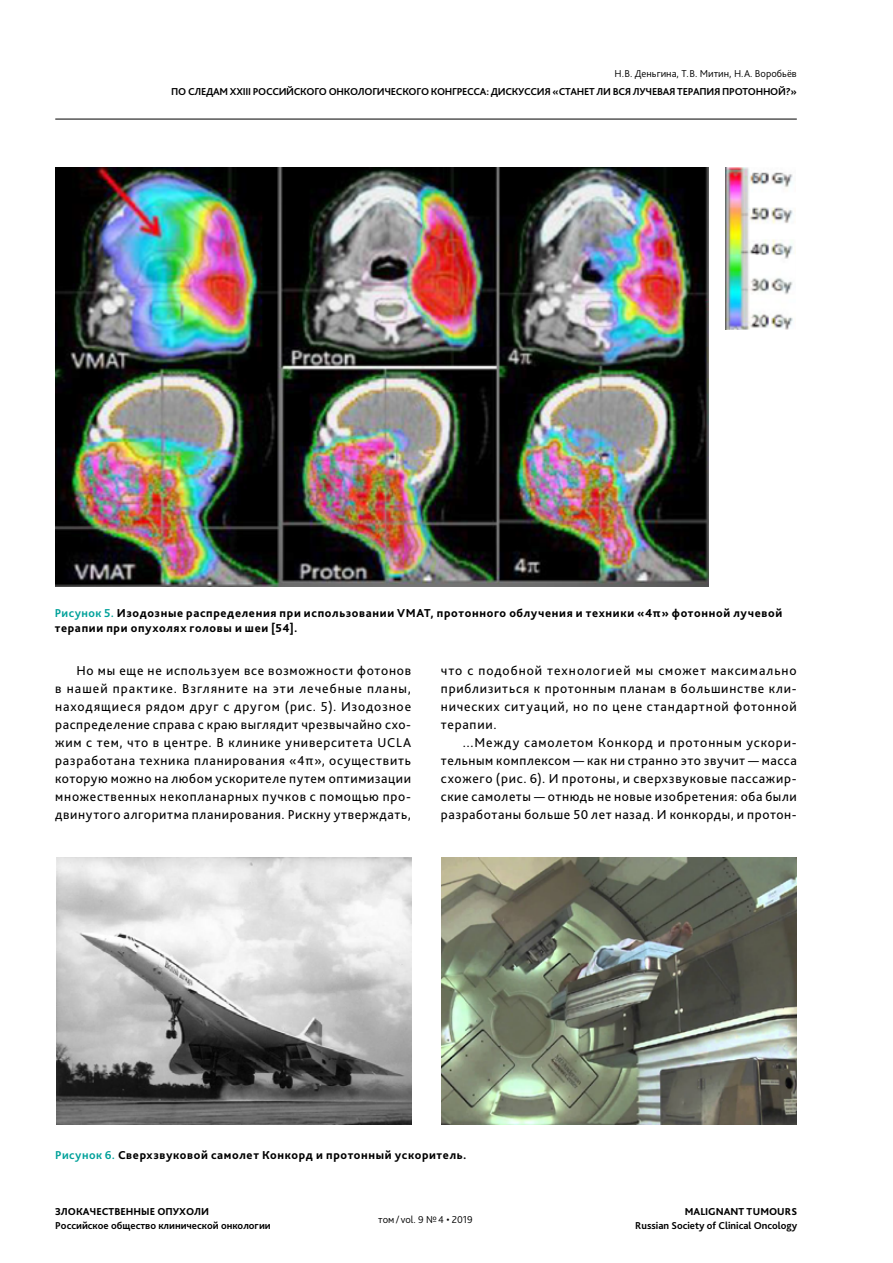
<style>
.page{position:relative;width:893px;height:1263px;background:#fff}
.page>*{position:absolute;margin:0;border:0;box-sizing:border-box;transform-origin:0 0}
.t1{font:13.5px/18px "Bliss Pro";letter-spacing:.045em;color:#000;text-align:justify}
.t2{font:800 12px/15px "Bliss Pro";letter-spacing:.055em;color:#000}
.t3{font:700 10.5px "Bliss Pro";letter-spacing:-.025em;color:#000}
.t4{font:700 10.5px "Bliss Pro";color:#000}
.t5{font:300 10.5px "Bliss Pro";color:#000}
.t6{font:800 10.5px "Bliss Pro";color:#000}
.s1{font-weight:700;color:#00a19a}
</style>
<div class="page">
<hr style="left:55px;top:119px;width:742px;height:1px;background:#000">
<img style="left:56px;top:168px;width:653px;height:418px">
<img style="left:726px;top:168px;width:70px;height:162px">
<img style="left:56px;top:857px;width:355px;height:268px">
<img style="left:441px;top:857px;width:355px;height:268px">
<p class="t5" style="left:614px;top:67px;width:184px">Н.В. Деньгина, Т.В. Митин, Н.А. Воробьёв</p>
<p class="t3" style="left:171px;top:85px;width:627px">ПО СЛЕДАМ XXIII РОССИЙСКОГО ОНКОЛОГИЧЕСКОГО КОНГРЕССА: ДИСКУССИЯ «СТАНЕТ ЛИ ВСЯ ЛУЧЕВАЯ ТЕРАПИЯ ПРОТОННОЙ?»</p>
<p class="t2" style="left:55px;top:605px;width:729px"><span class="s1">Рисунок 5.</span> Изодозные распределения при использовании VMAT, протонного облучения и техники «4π» фотонной лучевой терапии при опухолях головы и шеи [54].</p>
<p class="t1" style="left:55px;top:661px;width:357px;text-indent:21px">Но мы еще не используем все возможности фотонов в нашей практике. Взгляните на эти лечебные планы, находящиеся рядом друг с другом (рис. 5). Изодозное распределение справа с краю выглядит чрезвычайно схо&shy;жим с тем, что в центре. В клинике университета UCLA разработана техника планирования «4π», осуществить которую можно на любом ускорителе путем оптимизации множественных некопланарных пучков с помощью про&shy;двинутого алгоритма планирования. Рискну утверждать,</p>
<p class="t1" style="left:441px;top:661px;width:357px">что с подобной технологией мы сможет максимально приблизиться к протонным планам в большинстве кли&shy;нических ситуаций, но по цене стандартной фотонной терапии.</p>
<p class="t1" style="left:441px;top:733px;width:357px;text-indent:21px">…Между самолетом Конкорд и протонным ускори&shy;тельным комплексом — как ни странно это звучит — масса схожего (рис. 6). И протоны, и сверхзвуковые пассажир&shy;ские самолеты — отнюдь не новые изобретения: оба были разработаны больше 50 лет назад. И конкорды, и протон-</p>
<p class="t2" style="left:55px;top:1147px;width:413px"><span class="s1">Рисунок 6.</span> Сверхзвуковой самолет Конкорд и протонный ускоритель.</p>
<p class="t6" style="left:55px;top:1205px;width:155px">ЗЛОКАЧЕСТВЕННЫЕ ОПУХОЛИ</p>
<p class="t4" style="left:55px;top:1218px;width:217px">Российское общество клинической онкологии</p>
<p class="t5" style="left:378px;top:1213px;width:96px">том/ vol. 9 №4 • 2019</p>
<p class="t6" style="left:685px;top:1205px;width:114px">MALIGNANT TUMOURS</p>
<p class="t4" style="left:635px;top:1218px;width:164px">Russian Society of Clinical Oncology</p>
</div>
